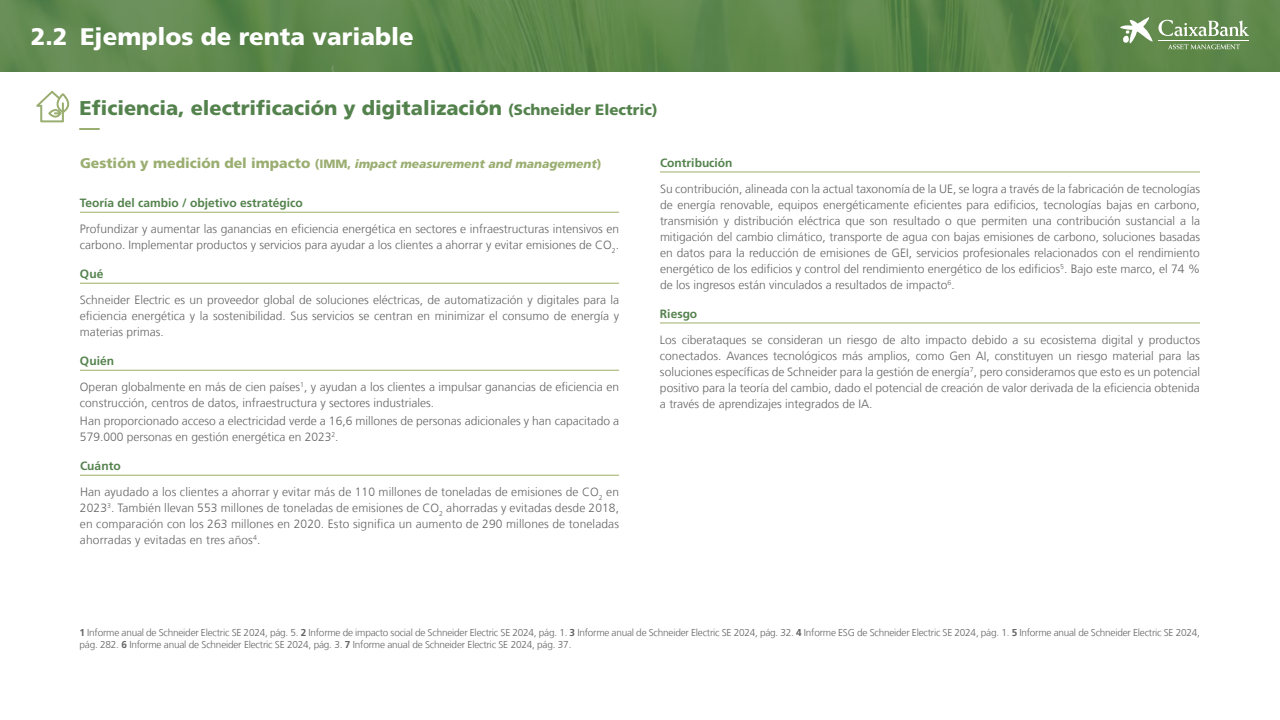
<style>
.page{position:relative;width:1280px;height:720px;background:#fff}
.page>*{position:absolute;margin:0;border:0;box-sizing:border-box;transform-origin:0 0}
.t1{font:900 24px "La Caixa Frutiger";color:#fff}
.t2{font:900 20px "La Caixa Frutiger";color:#54824d}
.t3{font:300 12px/16px "La Caixa Frutiger";color:#646464}
.t4{font:italic 900 12px "La Caixa Frutiger";color:#9bae71}
.t5{font:700 12px "La Caixa Frutiger";color:#54824d}
.t6{font:300 10px/12px "La Caixa Frutiger";letter-spacing:-.02em;color:#646464}
.s1{font-size:15px}
.s2{font-style:normal;font-size:14px}
.s3{font-style:normal}
.s4{font-weight:700;color:#54824d}
.s5{font-weight:700}
</style>
<div class="page">
<img style="left:0;top:0;width:1280px;height:72px">
<svg style="left:1120px;top:17px;width:129px;height:32px"></svg>
<hr style="left:1159px;top:40px;width:90px;height:1px;background:#fff">
<svg style="left:80px;top:128px;width:19px;height:2px"></svg>
<hr style="left:80px;top:212px;width:539px;height:1px;background:#9daf68">
<hr style="left:80px;top:283px;width:539px;height:1px;background:#9daf68">
<hr style="left:80px;top:370px;width:539px;height:1px;background:#9daf68">
<hr style="left:80px;top:475px;width:539px;height:1px;background:#9daf68">
<hr style="left:660px;top:172px;width:540px;height:1px;background:#9daf68">
<hr style="left:660px;top:323px;width:540px;height:1px;background:#9daf68">
<svg style="left:37px;top:91px;width:32px;height:32px"></svg>
<h1 class="t1" style="left:31px;top:22px;width:384px">2.2 Ejemplos de renta variable</h1>
<h2 class="t2" style="left:80px;top:96px;width:580px">Eficiencia, electrificación y digitalización <span class="s1">(Schneider Electric)</span></h2>
<p class="t4" style="left:80px;top:157px;width:523px"><span class="s2">Gestión y medición del impacto</span> <span class="s3">(IMM,</span> impact measurement and management<span class="s3">)</span></p>
<p class="t5" style="left:80px;top:196px;width:224px">Teoría del cambio / objetivo estratégico</p>
<p class="t3" style="left:80px;top:221px;width:541px">Profundizar y aumentar las ganancias en eficiencia energética en sectores e infraestructuras intensivos en carbono. Implementar productos y servicios para ayudar a los clientes a ahorrar y evitar emisiones de CO<sub>2</sub>.</p>
<p class="t5" style="left:80px;top:267px;width:25px">Qué</p>
<p class="t3" style="left:80px;top:292px;width:541px;text-align:justify">Schneider Electric es un proveedor global de soluciones eléctricas, de automatización y digitales para la eficiencia energética y la sostenibilidad. Sus servicios se centran en minimizar el consumo de energía y materias primas.</p>
<p class="t3" style="left:80px;top:348px;width:541px;line-height:26px"><span class="s4">Quién<br></span>Operan globalmente en más de cien países<sup>1</sup>, y ayudan a los clientes a impulsar ganancias de eficiencia en</p>
<p class="t3" style="left:80px;top:394px;width:541px;line-height:18px">construcción, centros de datos, infraestructura y sectores industriales.<br>Han proporcionado acceso a electricidad verde a 16,6 millones de personas adicionales y han capacitado a</p>
<p class="t3" style="left:80px;top:429px;width:260px">579.000 personas en gestión energética en 2023<sup>2</sup>.</p>
<p class="t3" style="left:80px;top:453px;width:541px;line-height:26px"><span class="s4">Cuánto<br></span>Han ayudado a los clientes a ahorrar y evitar más de 110 millones de toneladas de emisiones de CO<sub>2</sub> en</p>
<p class="t3" style="left:80px;top:500px;width:541px;text-align:justify">2023<sup>3</sup>. También llevan 553 millones de toneladas de emisiones de CO<sub>2</sub> ahorradas y evitadas desde 2018, en comparación con los 263 millones en 2020. Esto significa un aumento de 290 millones de toneladas ahorradas y evitadas en tres años<sup>4</sup>.</p>
<p class="t5" style="left:660px;top:155px;width:74px">Contribución</p>
<p class="t3" style="left:660px;top:181px;width:542px;text-align:justify">Su contribución, alineada con la actual taxonomía de la UE, se logra a través de la fabricación de tecnologías de energía renovable, equipos energéticamente eficientes para edificios, tecnologías bajas en carbono, transmisión y distribución eléctrica que son resultado o que permiten una contribución sustancial a la mitigación del cambio climático, transporte de agua con bajas emisiones de carbono, soluciones basadas en datos para la reducción de emisiones de GEI, servicios profesionales relacionados con el rendimiento energético de los edificios y control del rendimiento energético de los edificios<sup>5</sup>. Bajo este marco, el 74 % de los ingresos están vinculados a resultados de impacto<sup>6</sup>.</p>
<p class="t5" style="left:660px;top:306px;width:39px">Riesgo</p>
<p class="t3" style="left:660px;top:332px;width:542px;text-align:justify">Los ciberataques se consideran un riesgo de alto impacto debido a su ecosistema digital y productos conectados. Avances tecnológicos más amplios, como Gen AI, constituyen un riesgo material para las soluciones específicas de Schneider para la gestión de energía<sup>7</sup>, pero consideramos que esto es un potencial positivo para la teoría del cambio, dado el potencial de creación de valor derivada de la eficiencia obtenida a través de aprendizajes integrados de IA.</p>
<p class="t6" style="left:80px;top:626px;width:1122px"><span class="s5">1</span> Informe anual de Schneider Electric SE 2024, pág. 5. <span class="s5">2</span> Informe de impacto social de Schneider Electric SE 2024, pág. 1. <span class="s5">3</span> Informe anual de Schneider Electric SE 2024, pág. 32. <span class="s5">4</span> Informe ESG de Schneider Electric SE 2024, pág. 1. <span class="s5">5</span> Informe anual de Schneider Electric SE 2024, pág. 282. <span class="s5">6</span> Informe anual de Schneider Electric SE 2024, pág. 3. <span class="s5">7</span> Informe anual de Schneider Electric SE 2024, pág. 37.</p>
</div>
